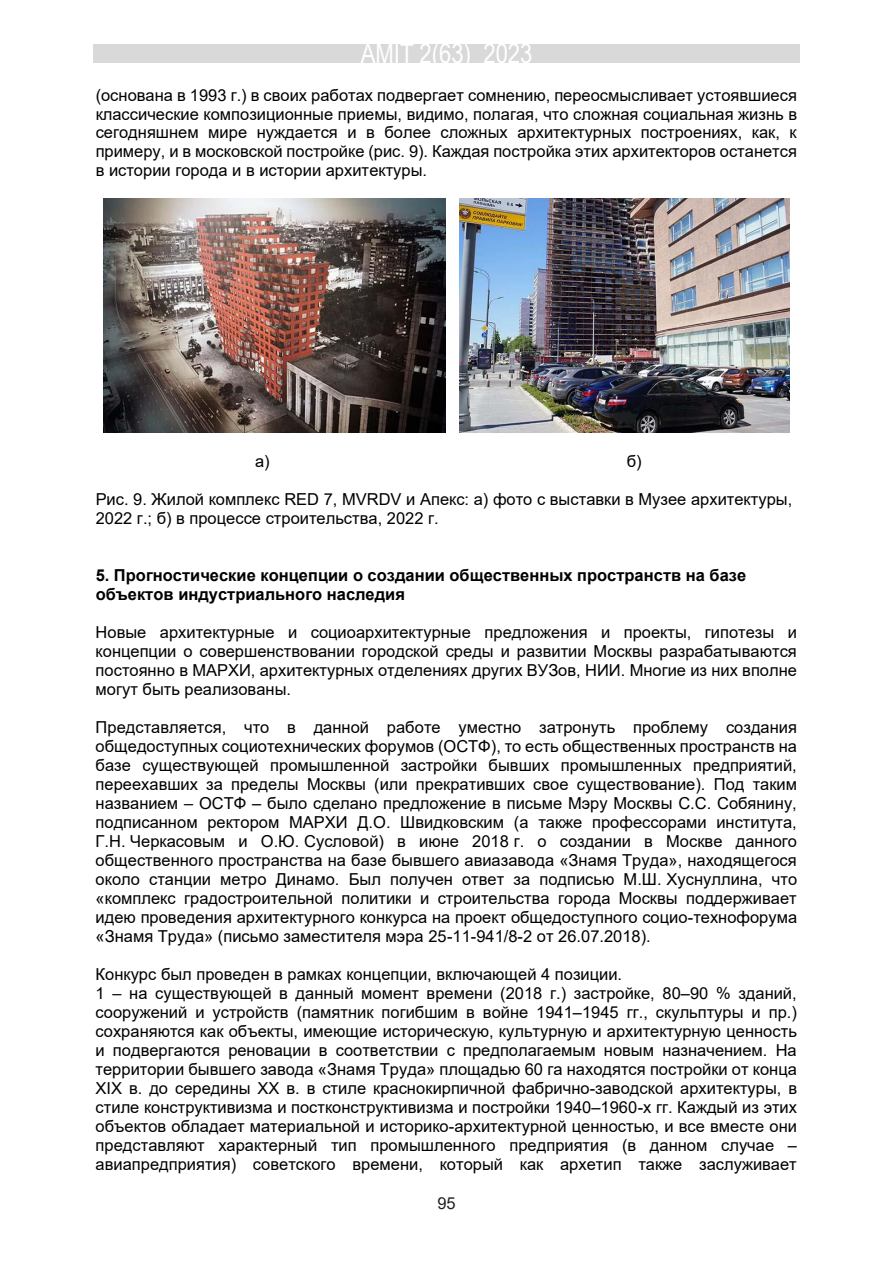
<style>
.page{position:relative;width:893px;height:1263px;background:#fff}
.page>*{position:absolute;margin:0;border:0;box-sizing:border-box;transform-origin:0 0}
.t1{font:27px "Arial Narrow";color:#fff}
.t2{font:16.5px/18.9px "Arial";color:#000;text-align:justify}
.t3{font:700 16.5px/19px "Arial";color:#000}
.t4{font:16.5px "Arial";color:#231f20}
</style>
<div class="page">
<div style="left:93px;top:44px;width:707px;height:19px;background:#d9d9d9"></div>
<img style="left:104px;top:199px;width:341px;height:234px">
<img style="left:460px;top:199px;width:329px;height:234px">
<h1 class="t1" style="left:361px;top:34px;width:173px">AMIT 2(63) 2023</h1>
<p class="t2" style="left:96px;top:85px;width:703px">(основана в 1993 г.) в своих работах подвергает сомнению, переосмысливает устоявшиеся классические композиционные приемы, видимо, полагая, что сложная социальная жизнь в сегодняшнем мире нуждается и в более сложных архитектурных построениях, как, к примеру, и в московской постройке (рис. 9). Каждая постройка этих архитекторов останется в истории города и в истории архитектуры.</p>
<p class="t2" style="left:255px;top:452px;width:16px">а)</p>
<p class="t2" style="left:627px;top:452px;width:16px">б)</p>
<p class="t2" style="left:96px;top:490px;width:698px">Рис. 9. Жилой комплекс RED 7, MVRDV и Апекс: а) фото с выставки в Музее архитектуры,<br>2022 г.; б) в процессе строительства, 2022 г.</p>
<p class="t3" style="left:96px;top:566px;width:652px">5. Прогностические концепции о создании общественных пространств на базе объектов индустриального наследия</p>
<p class="t2" style="left:96px;top:623px;width:703px">Новые архитектурные и социоархитектурные предложения и проекты, гипотезы и концепции о совершенствовании городской среды и развитии Москвы разрабатываются постоянно в МАРХИ, архитектурных отделениях других ВУЗов, НИИ. Многие из них вполне могут быть реализованы.</p>
<p class="t2" style="left:96px;top:718px;width:703px">Представляется, что в данной работе уместно затронуть проблему создания общедоступных социотехнических форумов (ОСТФ), то есть общественных пространств на базе существующей промышленной застройки бывших промышленных предприятий, переехавших за пределы Москвы (или прекративших свое существование). Под таким названием – ОСТФ ‒ было сделано предложение в письме Мэру Москвы С.С. Собянину, подписанном ректором МАРХИ Д.О. Швидковским (а также профессорами института, Г.Н. Черкасовым и О.Ю. Сусловой) в июне 2018 г. о создании в Москве данного общественного пространства на базе бывшего авиазавода «Знамя Труда», находящегося около станции метро Динамо. Был получен ответ за подписью М.Ш. Хуснуллина, что «комплекс градостроительной политики и строительства города Москвы поддерживает идею проведения архитектурного конкурса на проект общедоступного социо-технофорума «Знамя Труда» (письмо заместителя мэра 25-11-941/8-2 от 26.07.2018).</p>
<p class="t2" style="left:96px;top:964px;width:703px;text-align:left">Конкурс был проведен в рамках концепции, включающей 4 позиции.<br>1 – на существующей в данный момент времени (2018 г.) застройке, 80‒90 % зданий, сооружений и устройств (памятник погибшим в войне 1941‒1945 гг., скульптуры и пр.) сохраняются как объекты, имеющие историческую, культурную и архитектурную ценность и подвергаются реновации в соответствии с предполагаемым новым назначением. На территории бывшего завода «Знамя Труда» площадью 60 га находятся постройки от конца XIX в. до середины ХХ в. в стиле краснокирпичной фабрично-заводской архитектуры, в стиле конструктивизма и постконструктивизма и постройки 1940‒1960-х гг. Каждый из этих объектов обладает материальной и историко-архитектурной ценностью, и все вместе они представляют характерный тип промышленного предприятия (в данном случае ‒ авиапредприятия) советского времени, который как архетип также заслуживает</p>
<p class="t4" style="left:437px;top:1191px;width:20px">95</p>
</div>
